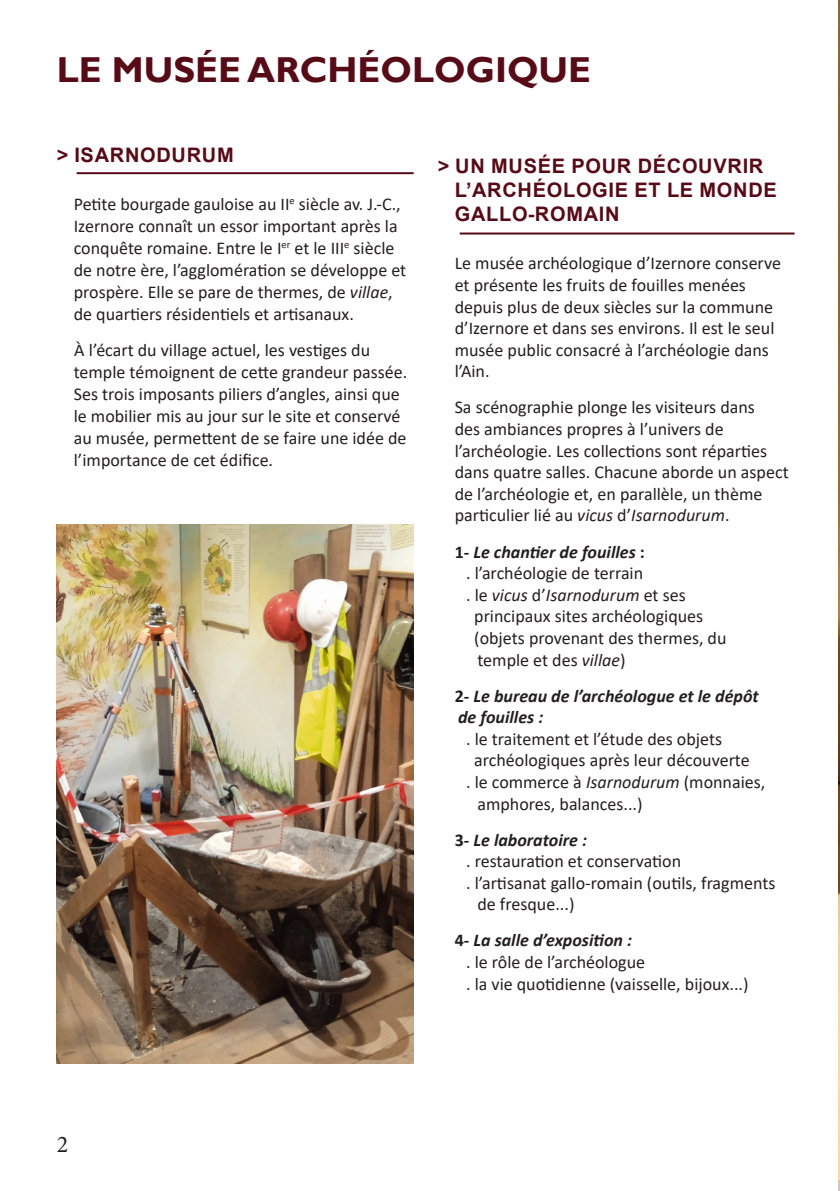
<style>
.page{position:relative;width:840px;height:1191px;background:#fff}
.page>*{position:absolute;margin:0;border:0;box-sizing:border-box;transform-origin:0 0}
.t1{font:700 36px "Gill Sans";color:#570b17}
.t2{font:24px "Minion Pro";color:#231f20}
.t3{font:700 20px/24px "Arial";letter-spacing:.035em;color:#570b17}
.t4{font:18px/21.6px "Calibri";color:#231f20}
.t5{font:italic 700 18px/21.6px "Calibri";color:#231f20}
.t6{font:italic 18px "Calibri";color:#231f20}
.s1{font-style:italic}
.s2{font-style:normal}
.s3{font-weight:700}
.s4{font-weight:700;font-style:italic}
</style>
<div class="page">
<hr style="left:459px;top:232px;width:335px;height:2px;background:#570b17">
<hr style="left:77px;top:172px;width:336px;height:2px;background:#570b17">
<img style="left:57px;top:524px;width:356px;height:539px">
<img style="left:838px;top:0;width:1px;height:1191px">
<h1 class="t1" style="left:57px;top:48px;width:535px">LE MUSÉE ARCHÉOLOGIQUE</h1>
<p class="t3" style="left:57px;top:143px;width:178px">&gt; ISARNODURUM</p>
<p class="t4" style="left:74px;top:192px;width:334px">Petite bourgade gauloise au II<sup>e</sup> siècle av. J.-C., Izernore connaît un essor important après la conquête romaine. Entre le I<sup>er</sup> et le III<sup>e</sup> siècle de notre ère, l’agglomération se développe et prospère. Elle se pare de thermes, de <span class="s1">villae</span>, de quartiers résidentiels et artisanaux.</p>
<p class="t4" style="left:74px;top:338px;width:335px">À l’écart du village actuel, les vestiges du temple témoignent de cette grandeur passée.<br>Ses trois imposants piliers d’angles, ainsi que le mobilier mis au jour sur le site et conservé au musée, permettent de se faire une idée de l’importance de cet édifice.</p>
<p class="t3" style="left:454px;top:155px;width:323px;text-indent:-17px">&gt; UN MUSÉE POUR DÉCOUVRIR<br>L’ARCHÉOLOGIE ET LE MONDE<br>GALLO-ROMAIN</p>
<p class="t4" style="left:454px;top:252px;width:327px">Le musée archéologique d’Izernore conserve et présente les fruits de fouilles menées depuis plus de deux siècles sur la commune d’Izernore et dans ses environs. Il est le seul musée public consacré à l’archéologie dans l’Ain.</p>
<p class="t4" style="left:454px;top:396px;width:335px">Sa scénographie plonge les visiteurs dans<br>des ambiances propres à l’univers de l’archéologie. Les collections sont réparties dans quatre salles. Chacune aborde un aspect de l’archéologie et, en parallèle, un thème particulier lié au <span class="s1">vicus</span> d’<span class="s1">Isarnodurum</span>.</p>
<p class="t5" style="left:454px;top:540px;width:191px"><span class="s2">1-</span> Le chantier de fouilles <span class="s2">:</span></p>
<p class="t4" style="left:466px;top:562px;width:178px">. l’archéologie de terrain</p>
<p class="t6" style="left:466px;top:582px;width:221px"><span class="s2">. le</span> vicus <span class="s2">d’</span>Isarnodurum <span class="s2">et ses</span></p>
<p class="t4" style="left:474px;top:605px;width:230px">principaux sites archéologiques</p>
<p class="t4" style="left:474px;top:626px;width:254px">(objets provenant des thermes, du</p>
<p class="t4" style="left:477px;top:648px;width:149px">temple et des <span class="s1">villae</span>)</p>
<p class="t5" style="left:454px;top:684px;width:305px"><span class="s2">2-</span> Le bureau de l’archéologue et le dépôt de fouilles :</p>
<p class="t4" style="left:466px;top:727px;width:257px">. le traitement et l’étude des objets</p>
<p class="t4" style="left:474px;top:749px;width:277px">archéologiques après leur découverte</p>
<p class="t4" style="left:466px;top:770px;width:300px">. le commerce à <span class="s1">Isarnodurum</span> (monnaies,</p>
<p class="t4" style="left:477px;top:792px;width:166px">amphores, balances...)</p>
<p class="t5" style="left:454px;top:828px;width:134px"><span class="s2">3-</span> Le laboratoire :</p>
<p class="t4" style="left:466px;top:850px;width:216px">. restauration et conservation</p>
<p class="t4" style="left:466px;top:871px;width:311px">. l’artisanat gallo-romain (outils, fragments</p>
<p class="t4" style="left:477px;top:893px;width:98px">de fresque...)</p>
<p class="t4" style="left:466px;top:929px;width:284px;text-indent:-11px"><span class="s3">4-</span> <span class="s4">La salle d’exposition :<br></span>. le rôle de l’archéologue<br>. la vie quotidienne (vaisselle, bijoux...)</p>
<h2 class="t2" style="left:57px;top:1128px;width:13px">2</h2>
</div>
